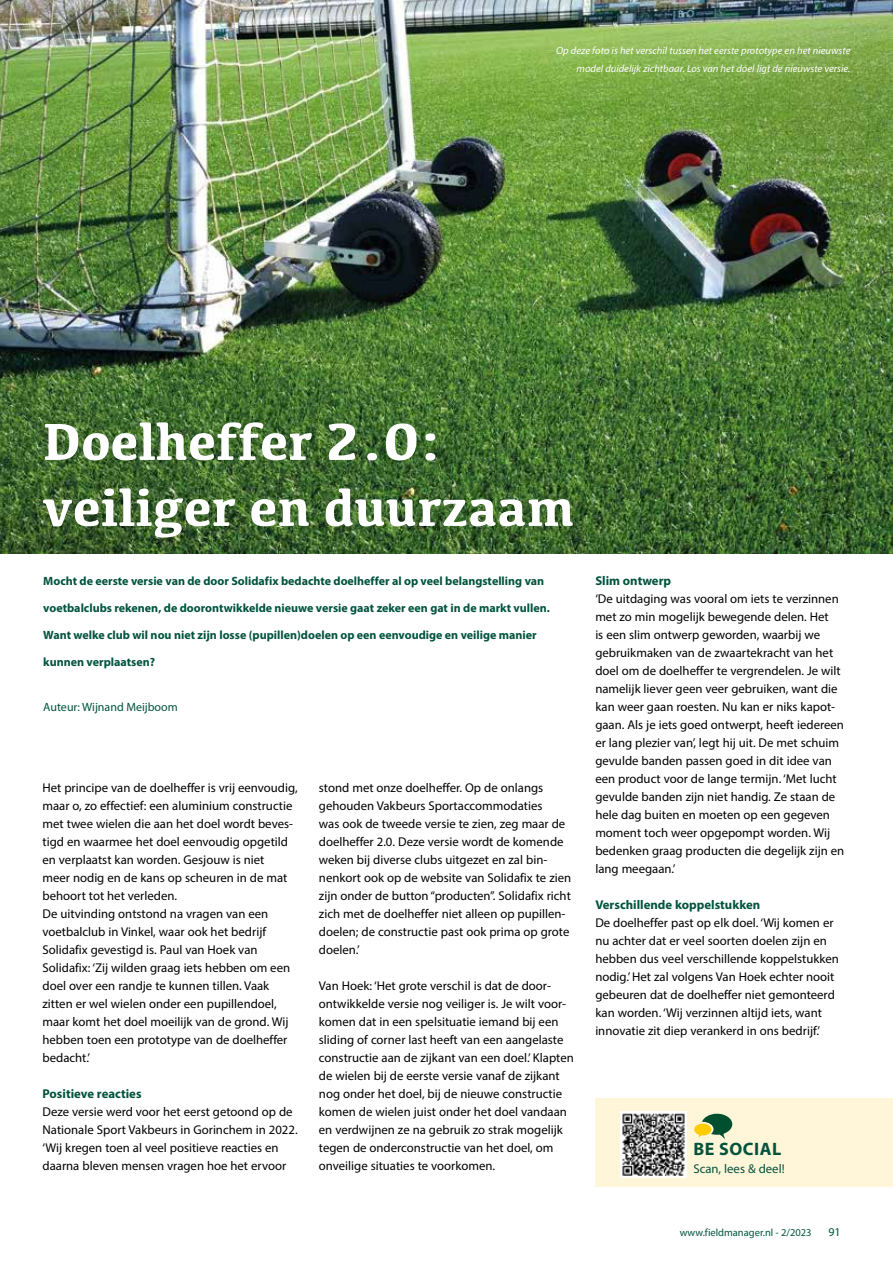
<style>
.page{position:relative;width:893px;height:1263px;background:#fff}
.page>*{position:absolute;margin:0;border:0;box-sizing:border-box;transform-origin:0 0}
.t1{font:700 54px/66px "Kefa";color:#fff}
.t2{font:700 18px "Myriad Pro";letter-spacing:.03em;color:#00533d}
.t3{font:12.75px/18px "Myriad Pro";color:#000}
.t4{font:700 12.75px "Myriad Pro";color:#00533d}
.t5{font:12.75px "Myriad Pro";color:#00533d}
.t6{font:700 12px "Myriad Pro";color:#00533d}
.t7{font:12px "Myriad Pro";color:#00533d}
.t8{font:italic 10.5px/18px "Myriad Pro";color:#fff;text-align:right}
.t9{font:10.5px "Myriad Pro";color:#00533d}
</style>
<div class="page">
<img style="left:0;top:0;width:893px;height:554px">
<div style="left:595px;top:1098px;width:298px;height:89px;background:#fff5d8"></div>
<img style="left:621px;top:1111px;width:65px;height:66px">
<svg style="left:694px;top:1114px;width:38px;height:25px"></svg>
<p class="t8" style="left:556px;top:41px;width:296px">Op deze foto is het verschil tussen het eerste prototype en het nieuwste model duidelijk zichtbaar. Los van het doel ligt de nieuwste versie.</p>
<h1 class="t1" style="left:43px;top:406px;width:533px">Doelheffer 2.0: veiliger en duurzaam</h1>
<p class="t6" style="left:43px;top:573px;width:503px">Mocht de eerste versie van de door Solidafix bedachte doelheffer al op veel belangstelling van</p>
<p class="t6" style="left:43px;top:600px;width:508px">voetbalclubs rekenen, de doorontwikkelde nieuwe versie gaat zeker een gat in de markt vullen.</p>
<p class="t6" style="left:43px;top:627px;width:495px">Want welke club wil nou niet zijn losse (pupillen)doelen op een eenvoudige en veilige manier</p>
<p class="t6" style="left:43px;top:654px;width:113px">kunnen verplaatsen?</p>
<p class="t7" style="left:43px;top:700px;width:136px">Auteur: Wijnand Meijboom</p>
<p class="t3" style="left:43px;top:779px;width:257px">Het principe van de doelheffer is vrij eenvoudig, maar o, zo effectief: een aluminium constructie met twee wielen die aan het doel wordt beves&shy;tigd en waarmee het doel eenvoudig opgetild en verplaatst kan worden. Gesjouw is niet<br>meer nodig en de kans op scheuren in de mat behoort tot het verleden.<br>De uitvinding ontstond na vragen van een voetbalclub in Vinkel, waar ook het bedrijf Solidafix gevestigd is. Paul van Hoek van Solidafix: ‘Zij wilden graag iets hebben om een doel over een randje te kunnen tillen. Vaak zitten er wel wielen onder een pupillendoel, maar komt het doel moeilijk van de grond. Wij hebben toen een prototype van de doelheffer bedacht.’</p>
<p class="t4" style="left:43px;top:1085px;width:101px">Positieve reacties</p>
<p class="t3" style="left:43px;top:1103px;width:257px">Deze versie werd voor het eerst getoond op de Nationale Sport Vakbeurs in Gorinchem in 2022. ‘Wij kregen toen al veel positieve reacties en daarna bleven mensen vragen hoe het ervoor</p>
<p class="t3" style="left:319px;top:779px;width:254px">stond met onze doelheffer. Op de onlangs gehouden Vakbeurs Sportaccommodaties<br>was ook de tweede versie te zien, zeg maar de doelheffer 2.0. Deze versie wordt de komende weken bij diverse clubs uitgezet en zal bin&shy;nenkort ook op de website van Solidafix te zien zijn onder de button “producten”. Solidafix richt zich met de doelheffer niet alleen op pupillen&shy;doelen; de constructie past ook prima op grote doelen.’</p>
<p class="t3" style="left:319px;top:977px;width:256px">Van Hoek: ‘Het grote verschil is dat de door&shy;ontwikkelde versie nog veiliger is. Je wilt voor&shy;komen dat in een spelsituatie iemand bij een sliding of corner last heeft van een aangelaste constructie aan de zijkant van een doel.’ Klapten de wielen bij de eerste versie vanaf de zijkant nog onder het doel, bij de nieuwe constructie komen de wielen juist onder het doel vandaan en verdwijnen ze na gebruik zo strak mogelijk tegen de onderconstructie van het doel, om onveilige situaties te voorkomen.</p>
<p class="t4" style="left:595px;top:573px;width:77px">Slim ontwerp</p>
<p class="t3" style="left:595px;top:590px;width:250px">‘De uitdaging was vooral om iets te verzinnen met zo min mogelijk bewegende delen. Het<br>is een slim ontwerp geworden, waarbij we gebruikmaken van de zwaartekracht van het doel om de doelheffer te vergrendelen. Je wilt namelijk liever geen veer gebruiken, want die kan weer gaan roesten. Nu kan er niks kapot&shy;gaan. Als je iets goed ontwerpt, heeft iedereen er lang plezier van’, legt hij uit. De met schuim gevulde banden passen goed in dit idee van een product voor de lange termijn. ‘Met lucht gevulde banden zijn niet handig. Ze staan de hele dag buiten en moeten op een gegeven moment toch weer opgepompt worden. Wij bedenken graag producten die degelijk zijn en lang meegaan.’</p>
<p class="t4" style="left:595px;top:897px;width:167px">Verschillende koppelstukken</p>
<p class="t3" style="left:595px;top:914px;width:245px">De doelheffer past op elk doel. ‘Wij komen er nu achter dat er veel soorten doelen zijn en hebben dus veel verschillende koppelstukken nodig.’ Het zal volgens Van Hoek echter nooit gebeuren dat de doelheffer niet gemonteerd kan worden. ‘Wij verzinnen altijd iets, want innovatie zit diep verankerd in ons bedrijf.’</p>
<h2 class="t2" style="left:693px;top:1137px;width:89px">BE SOCIAL</h2>
<p class="t5" style="left:693px;top:1161px;width:93px">Scan, lees &amp; deel!</p>
<p class="t9" style="left:680px;top:1226px;width:133px">www.fieldmanager.nl - 2/2023</p>
<p class="t7" style="left:828px;top:1224px;width:14px">91</p>
</div>
